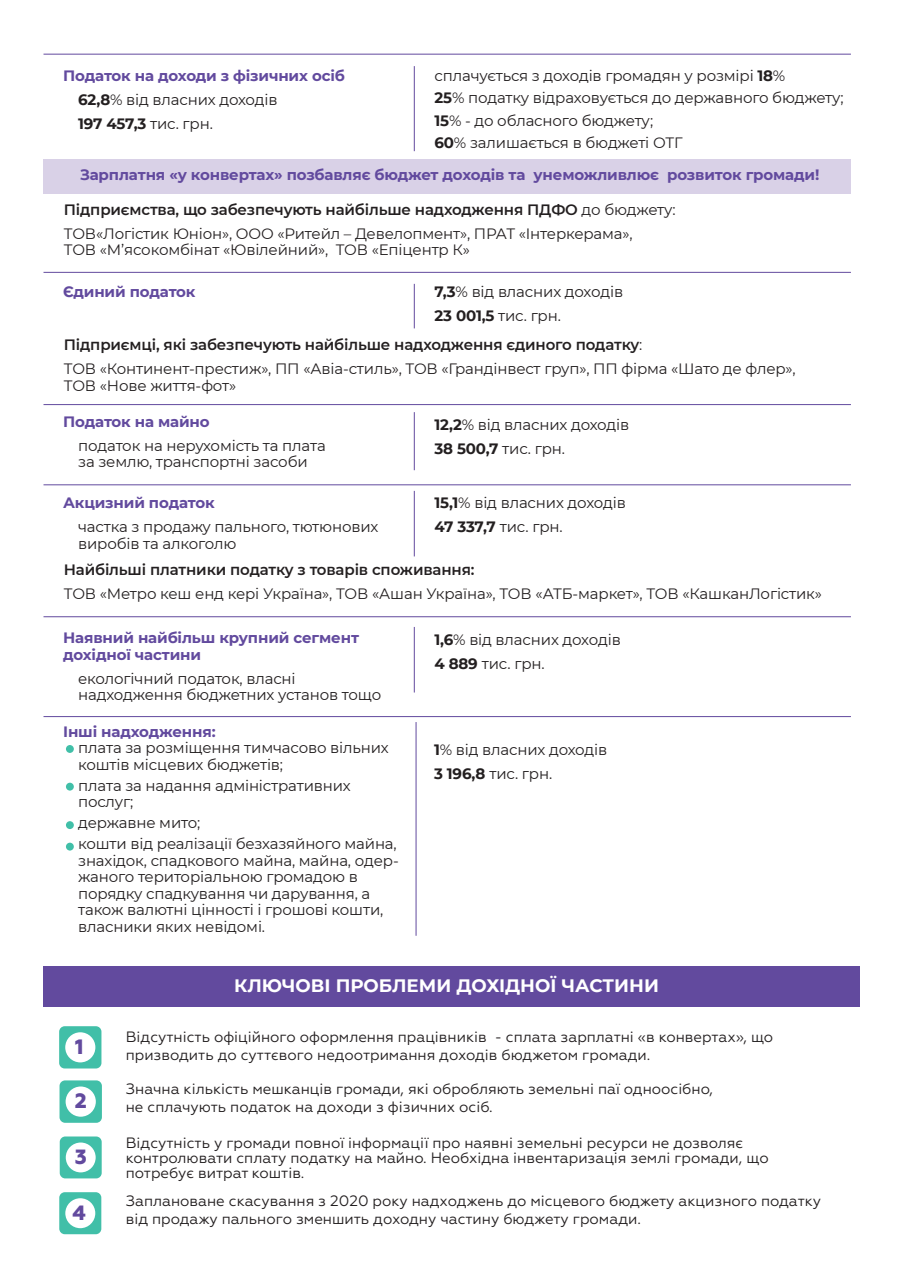
<style>
.page{position:relative;width:902px;height:1280px;background:#fff}
.page>*{position:absolute;margin:0;border:0;box-sizing:border-box;transform-origin:0 0}
.t1{font:800 20.85px "Geometria";color:#624a9e}
.t2{font:800 20.7px "Geometria";color:#624a9e}
.t3{font:800 20.55px "Geometria";color:#624a9e}
.t4{font:700 18px "Montserrat";color:#fff}
.t5{font:15px/16.5px "Montserrat";letter-spacing:-.01em;color:#231f20}
.t6{font:15px/18px "Geometria";color:#231f20}
.t7{font:700 15px/24px "Montserrat";letter-spacing:-.01em;color:#624a9e}
.t8{font:600 15px "Montserrat";letter-spacing:-.01em;color:#231f20}
.s1{color:#231f20}
.s2{font-weight:400;color:#231f20}
.s3{font-weight:700}
.s4{font-weight:600}
</style>
<div class="page">
<div style="left:43px;top:966px;width:816px;height:40px;background:#624a9e"></div>
<div style="left:59px;top:1026px;width:42px;height:42px;background:#41bfa8;border-radius:6px"></div>
<div style="left:65px;top:1032px;width:30px;height:30px;background:#fff;border-radius:50%"></div>
<div style="left:59px;top:1080px;width:43px;height:43px;background:#41bfa8;border-radius:6px"></div>
<div style="left:66px;top:1086px;width:30px;height:31px;background:#fff;border-radius:50%"></div>
<div style="left:60px;top:1136px;width:42px;height:42px;background:#41bfa8;border-radius:6px"></div>
<div style="left:66px;top:1142px;width:30px;height:30px;background:#fff;border-radius:50%"></div>
<div style="left:59px;top:1192px;width:42px;height:42px;background:#41bfa8;border-radius:6px"></div>
<div style="left:65px;top:1198px;width:30px;height:30px;background:#fff;border-radius:50%"></div>
<div style="left:43px;top:159px;width:807px;height:34px;background:#d9d1e7"></div>
<hr style="left:43px;top:54px;width:807px;height:1px;background:#624a9e">
<hr style="left:43px;top:272px;width:807px;height:1px;background:#624a9e">
<hr style="left:43px;top:404px;width:807px;height:1px;background:#624a9e">
<hr style="left:414px;top:66px;width:1px;height:85px;background:#624a9e">
<hr style="left:414px;top:412px;width:1px;height:58px;background:#624a9e">
<hr style="left:43px;top:484px;width:807px;height:1px;background:#624a9e">
<hr style="left:43px;top:616px;width:807px;height:1px;background:#624a9e">
<hr style="left:43px;top:716px;width:807px;height:1px;background:#624a9e">
<hr style="left:414px;top:491px;width:1px;height:65px;background:#624a9e">
<hr style="left:414px;top:627px;width:1px;height:65px;background:#624a9e">
<hr style="left:415px;top:722px;width:1px;height:214px;background:#624a9e">
<hr style="left:414px;top:284px;width:1px;height:44px;background:#624a9e">
<div style="left:66px;top:745px;width:8px;height:8px;background:#41bfa8;border-radius:50%"></div>
<div style="left:66px;top:783px;width:8px;height:8px;background:#41bfa8;border-radius:50%"></div>
<div style="left:66px;top:821px;width:8px;height:8px;background:#41bfa8;border-radius:50%"></div>
<div style="left:66px;top:843px;width:8px;height:7px;background:#41bfa8;border-radius:50%"></div>
<p class="t7" style="left:78px;top:63px;width:268px;text-indent:-15px">Податок на доходи з фізичних осіб<br><span class="s1">62,8</span><span class="s2">% від власних доходів<br></span><span class="s1">197 457,3</span> <span class="s2">тис. грн.</span></p>
<p class="t5" style="left:434px;top:64px;width:410px;line-height:22.5px">сплачується з доходів громадян у розмірі <span class="s3">18</span>%<br><span class="s3">25</span>% податку відраховується до державного бюджету; <span class="s3">15</span>% - до обласного бюджету;<br><span class="s3">60</span>% залишається в бюджеті ОТГ</p>
<p class="t7" style="left:80px;top:162px;width:740px">Зарплатня «у конвертах» позбавляє бюджет доходів та унеможливлює розвиток громади!</p>
<p class="t5" style="left:64px;top:197px;width:613px;line-height:24px"><span class="s4">Підприємства, що забезпечують найбільше надходження ПДФО</span> до бюджету:<br>ТОВ«Логістик Юніон», ООО «Ритейл – Девелопмент», ПРАТ «Iнтеркерама»,</p>
<p class="t5" style="left:64px;top:241px;width:407px">ТОВ «М’ясокомбінат «Ювілейний», ТОВ «Епіцентр К»</p>
<p class="t7" style="left:63px;top:279px;width:134px">Єдиний податок</p>
<p class="t5" style="left:434px;top:279px;width:190px;line-height:24px"><span class="s3">7,3</span>% від власних доходів<br><span class="s3">23 001,5</span> тис. грн.</p>
<p class="t5" style="left:64px;top:332px;width:733px;line-height:24px"><span class="s4">Підприємці, які забезпечують найбільше надходження єдиного податку</span>:<br>ТОВ «Континент-престиж», ПП «Авіа-стиль», ТОВ «Грандінвест груп», ПП фірма «Шато де флер»,</p>
<p class="t5" style="left:64px;top:377px;width:174px">ТОВ «Нове життя-фот»</p>
<p class="t7" style="left:63px;top:409px;width:148px">Податок на майно</p>
<p class="t5" style="left:78px;top:437px;width:249px">податок на нерухомість та плата за землю, транспортні засоби</p>
<p class="t7" style="left:63px;top:490px;width:153px">Акцизний податок</p>
<p class="t5" style="left:78px;top:518px;width:302px">частка з продажу пального, тютюнових виробів та алкоголю</p>
<p class="t5" style="left:434px;top:412px;width:196px;line-height:24px"><span class="s3">12,2</span>% від власних доходів<br><span class="s3">38 500,7</span> тис. грн.</p>
<p class="t5" style="left:434px;top:491px;width:193px;line-height:24px"><span class="s3">15,1</span>% від власних доходів<br><span class="s3">47 337,7</span> тис. грн.</p>
<p class="t8" style="left:64px;top:559px;width:412px">Найбільші платники податку з товарів споживання:</p>
<p class="t5" style="left:64px;top:585px;width:759px">ТОВ «Метро кеш енд кері Україна», ТОВ «Ашан Україна», ТОВ «АТБ-маркет», ТОВ «КашканЛогістик»</p>
<p class="t7" style="left:63px;top:629px;width:297px;line-height:16.5px">Наявний найбільш крупний сегмент дохідної частини</p>
<p class="t5" style="left:78px;top:669px;width:304px">екологічний податок, власні надходження бюджетних установ тощо</p>
<p class="t7" style="left:63px;top:719px;width:154px">Інші надходження:</p>
<p class="t5" style="left:78px;top:739px;width:312px">плата за розміщення тимчасово вільних коштів місцевих бюджетів;</p>
<p class="t5" style="left:78px;top:777px;width:274px">плата за надання адміністративних послуг;</p>
<p class="t5" style="left:78px;top:812px;width:320px;line-height:21px">державне мито;<br>кошти від реалізації безхазяйного майна,</p>
<p class="t5" style="left:78px;top:852px;width:322px">знахідок, спадкового майна, майна, одер&shy;жаного територіальною громадою в порядку спадкування чи дарування, а також валютні цінності і грошові кошти, власники яких невідомі.</p>
<p class="t5" style="left:434px;top:627px;width:188px;line-height:24px"><span class="s3">1,6</span>% від власних доходів<br><span class="s3">4 889</span> тис. грн.</p>
<p class="t5" style="left:434px;top:737px;width:175px;line-height:24px"><span class="s3">1</span>% від власних доходів<br><span class="s3">3 196,8</span> тис. грн.</p>
<h2 class="t2" style="left:75px;top:1034px;width:10px">1</h2>
<h1 class="t1" style="left:75px;top:1088px;width:14px">2</h1>
<h3 class="t3" style="left:75px;top:1145px;width:13px">3</h3>
<h2 class="t2" style="left:73px;top:1200px;width:15px">4</h2>
<p class="t4" style="left:234px;top:972px;width:426px">КЛЮЧОВІ ПРОБЛЕМИ ДОХІДНОЇ ЧАСТИНИ</p>
<p class="t6" style="left:126px;top:1028px;width:649px">Відсутність офіційного оформлення працівників - сплата зарплатні «в конвертах», що призводить до суттєвого недоотримання доходів бюджетом громади.</p>
<p class="t6" style="left:126px;top:1080px;width:588px">Значна кількість мешканців громади, які обробляють земельні паї одноосібно, не сплачують податок на доходи з фізичних осіб.</p>
<p class="t6" style="left:126px;top:1135px;width:644px;line-height:15px">Відсутність у громади повної інформації про наявні земельні ресурси не дозволяє контролювати сплату податку на майно. Необхідна інвентаризація землі громади, що потребує витрат коштів.</p>
<p class="t6" style="left:126px;top:1191px;width:696px">Заплановане скасування з 2020 року надходжень до місцевого бюджету акцизного податку від продажу пального зменшить доходну частину бюджету громади.</p>
</div>
